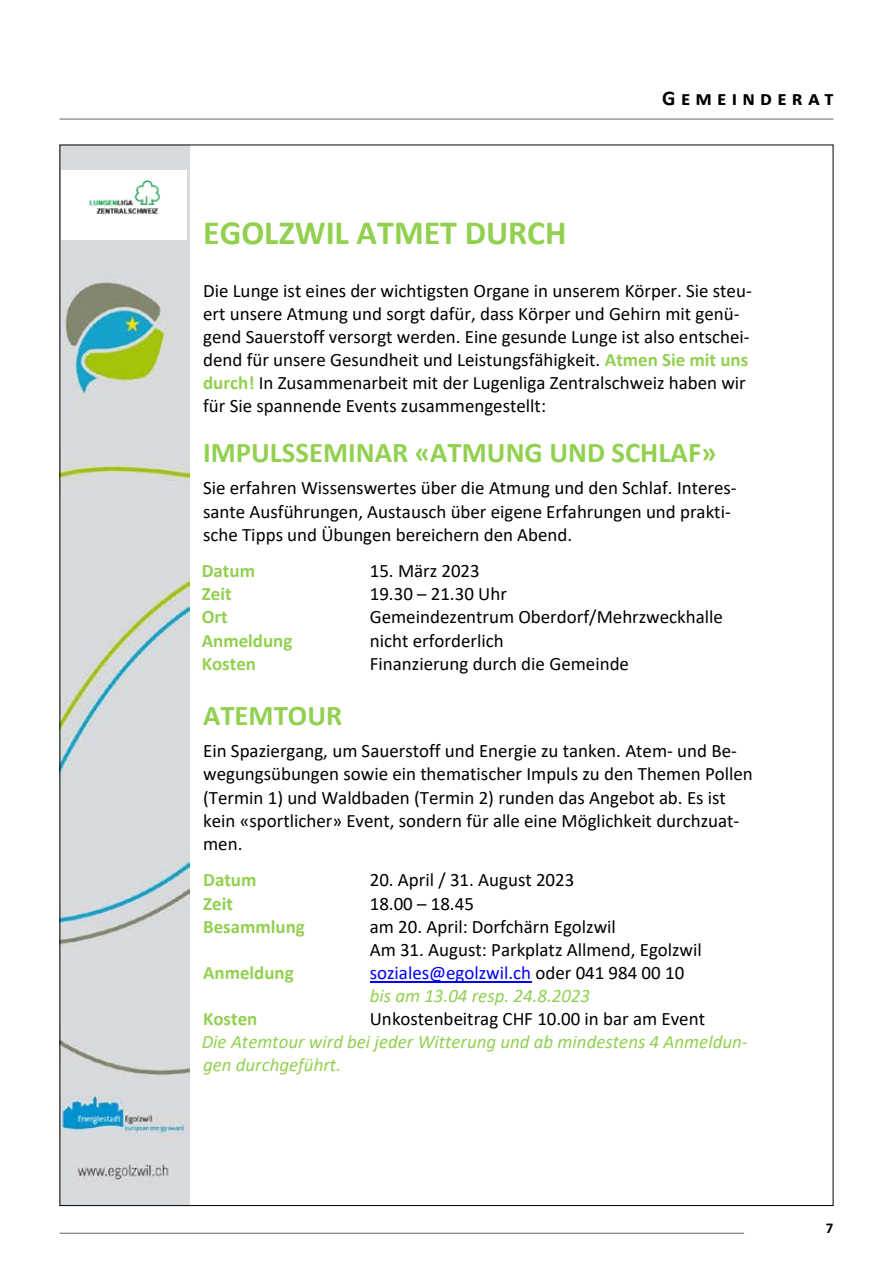
<style>
.page{position:relative;width:893px;height:1263px;background:#fff}
.page>*{position:absolute;margin:0;border:0;box-sizing:border-box;transform-origin:0 0}
.t1{font:700 34.05px "Calibri";color:#92d050}
.t2{font:700 28.65px "Calibri";color:#92d050}
.t3{font:700 21px "Calibri";letter-spacing:.25em;color:#000}
.t4{font:18.9px/23.1px "Calibri";color:#000}
.t5{font:italic 18.9px/23.2px "Calibri";color:#92d050}
.t6{font:700 18.9px "Calibri";color:#92d050}
.t7{font:700 15px "Calibri";color:#000}
.s1{font-weight:700;color:#92d050}
.s2{font-style:normal;color:#00f}
.s3{font-style:normal;color:#000}
</style>
<div class="page">
<hr style="left:60px;top:119px;width:773px;height:1px;background:#646363">
<hr style="left:60px;top:1233px;width:684px;height:1px;background:#646363">
<img style="left:62px;top:147px;width:128px;height:1057px">
<img style="left:62px;top:170px;width:124px;height:69px">
<hr style="left:370px;top:981px;width:161px;height:1px;background:#00f">
<p class="t3" style="left:662px;top:85px;width:173px">Gemeinderat</p>
<h1 class="t1" style="left:203px;top:209px;width:365px">EGOLZWIL ATMET DURCH</h1>
<p class="t4" style="left:203px;top:279px;width:550px">Die Lunge ist eines der wichtigsten Organe in unserem Körper. Sie steu&shy;ert unsere Atmung und sorgt dafür, dass Körper und Gehirn mit genü&shy;gend Sauerstoff versorgt werden. Eine gesunde Lunge ist also entschei&shy;dend für unsere Gesundheit und Leistungsfähigkeit. <span class="s1">Atmen Sie mit uns durch!</span> In Zusammenarbeit mit der Lugenliga Zentralschweiz haben wir für Sie spannende Events zusammengestellt:</p>
<h2 class="t2" style="left:203px;top:432px;width:515px">IMPULSSEMINAR «ATMUNG UND SCHLAF»</h2>
<p class="t4" style="left:203px;top:476px;width:535px">Sie erfahren Wissenswertes über die Atmung und den Schlaf. Interes&shy;sante Ausführungen, Austausch über eigene Erfahrungen und prakti&shy;sche Tipps und Übungen bereichern den Abend.</p>
<p class="t6" style="left:202px;top:558px;width:55px">Datum</p>
<p class="t4" style="left:370px;top:559px;width:112px">15. März 2023</p>
<p class="t6" style="left:202px;top:581px;width:31px">Zeit</p>
<p class="t4" style="left:370px;top:582px;width:139px">19.30 – 21.30 Uhr</p>
<p class="t6" style="left:202px;top:604px;width:28px">Ort</p>
<p class="t4" style="left:370px;top:605px;width:355px">Gemeindezentrum Oberdorf/Mehrzweckhalle</p>
<p class="t6" style="left:202px;top:627px;width:92px">Anmeldung</p>
<p class="t4" style="left:370px;top:628px;width:135px">nicht erforderlich</p>
<p class="t6" style="left:202px;top:650px;width:56px">Kosten</p>
<p class="t4" style="left:370px;top:651px;width:261px">Finanzierung durch die Gemeinde</p>
<h2 class="t2" style="left:203px;top:695px;width:141px">ATEMTOUR</h2>
<p class="t4" style="left:203px;top:739px;width:551px">Ein Spaziergang, um Sauerstoff und Energie zu tanken. Atem- und Be&shy;wegungsübungen sowie ein thematischer Impuls zu den Themen Pollen (Termin 1) und Waldbaden (Termin 2) runden das Angebot ab. Es ist kein «sportlicher» Event, sondern für alle eine Möglichkeit durchzuat&shy;men.</p>
<p class="t6" style="left:203px;top:867px;width:55px">Datum</p>
<p class="t4" style="left:370px;top:868px;width:206px">20. April / 31. August 2023</p>
<p class="t6" style="left:203px;top:890px;width:31px">Zeit</p>
<p class="t4" style="left:370px;top:891px;width:106px">18.00 – 18.45</p>
<p class="t6" style="left:203px;top:913px;width:103px">Besammlung</p>
<p class="t4" style="left:370px;top:914px;width:334px">am 20. April: Dorfchärn Egolzwil<br>Am 31. August: Parkplatz Allmend, Egolzwil</p>
<p class="t6" style="left:203px;top:959px;width:92px">Anmeldung</p>
<p class="t5" style="left:370px;top:960px;width:316px"><span class="s2">soziales@egolzwil.ch</span> <span class="s3">oder 041 984 00 10 </span>bis am 13.04 resp. 24.8.2023</p>
<p class="t6" style="left:203px;top:1005px;width:56px">Kosten</p>
<p class="t4" style="left:370px;top:1007px;width:337px">Unkostenbeitrag CHF 10.00 in bar am Event</p>
<p class="t5" style="left:202px;top:1029px;width:547px">Die Atemtour wird bei jeder Witterung und ab mindestens 4 Anmeldun&shy;gen durchgeführt.</p>
<p class="t7" style="left:826px;top:1219px;width:9px">7</p>
</div>
